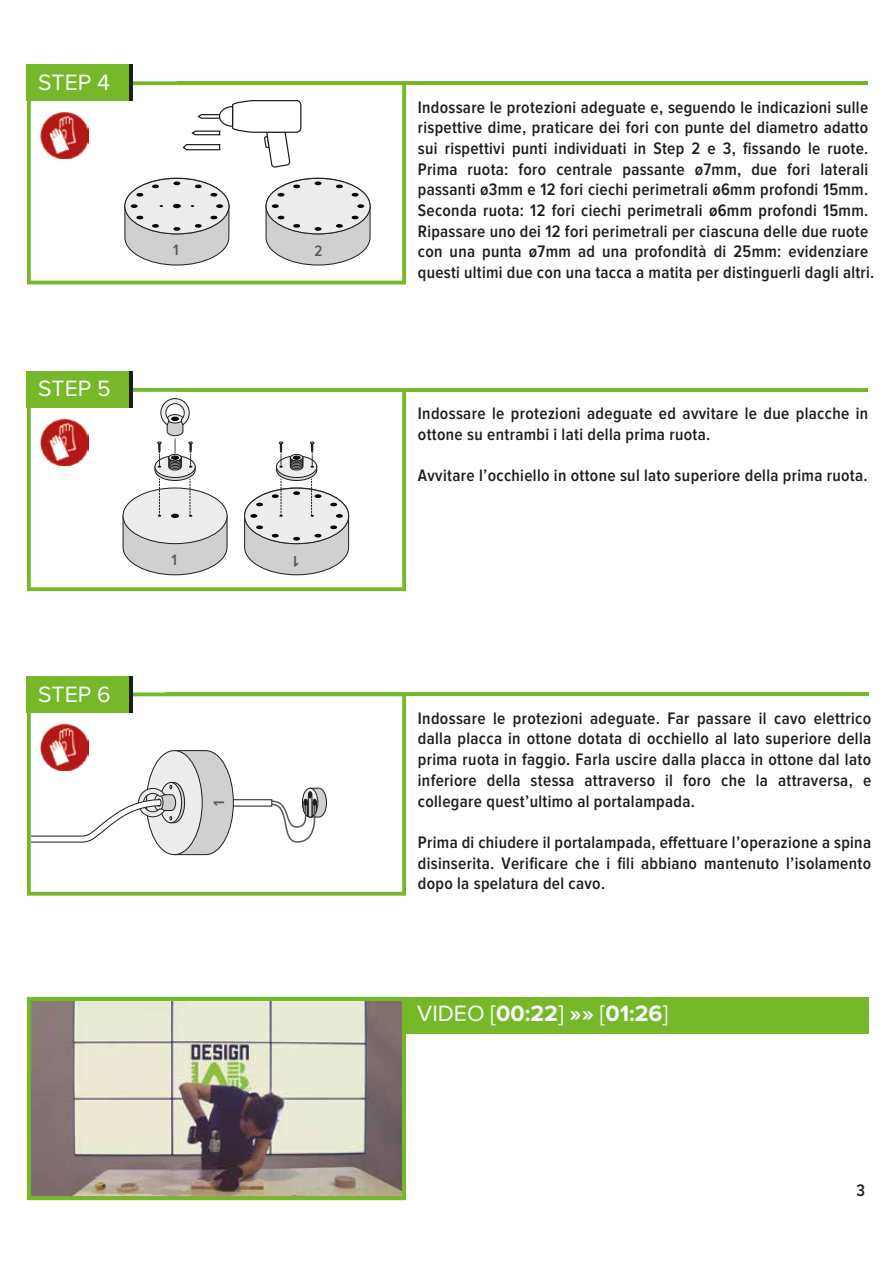
<style>
.page{position:relative;width:893px;height:1263px;background:#fff}
.page>*{position:absolute;margin:0;border:0;box-sizing:border-box;transform-origin:0 0}
.t1{font:22.95px "Proxima Nova";color:#fff}
.t2{font:700 22.95px "Proxima Nova";color:#fff}
.t3{font:600 17.25px/20.7px "Proxima Nova Cond";letter-spacing:.015em;color:#1d1d1b}
.t4{font:600 15.6px "Proxima Nova Cond";color:#575756}
.s1{font-weight:700}
.s2{font-weight:400}
</style>
<div class="page">
<svg style="left:27px;top:81px;width:379px;height:203px"></svg>
<hr style="left:177px;top:82px;width:691px;height:3px;background:#76b82a">
<hr style="left:177px;top:388px;width:691px;height:3px;background:#76b82a">
<svg style="left:27px;top:997px;width:379px;height:203px;background:#aeac99"></svg>
<div style="left:406px;top:997px;width:462px;height:36px;background:#76b82a"></div>
<svg style="left:27px;top:388px;width:379px;height:203px"></svg>
<hr style="left:129px;top:372px;width:3px;height:36px;background:#1d1d1b">
<div style="left:27px;top:372px;width:102px;height:36px;background:#76b82a"></div>
<div style="left:266px;top:178px;width:104px;height:56px;background:#ededed;border-radius:50%"></div>
<svg style="left:336px;top:184px;width:7px;height:4px"></svg>
<svg style="left:351px;top:193px;width:8px;height:4px"></svg>
<svg style="left:266px;top:204px;width:105px;height:61px"></svg>
<svg style="left:277px;top:193px;width:8px;height:4px"></svg>
<svg style="left:293px;top:184px;width:8px;height:4px"></svg>
<svg style="left:315px;top:181px;width:7px;height:4px"></svg>
<div style="left:27px;top:64px;width:102px;height:37px;background:#76b82a"></div>
<hr style="left:129px;top:64px;width:3px;height:37px;background:#1d1d1b">
<img style="left:41px;top:111px;width:47px;height:48px">
<img style="left:41px;top:418px;width:47px;height:47px">
<svg style="left:182px;top:99px;width:120px;height:70px"></svg>
<div style="left:125px;top:178px;width:104px;height:56px;background:#ededed;border-radius:50%"></div>
<svg style="left:194px;top:184px;width:8px;height:4px"></svg>
<svg style="left:210px;top:193px;width:8px;height:4px"></svg>
<svg style="left:136px;top:193px;width:8px;height:4px"></svg>
<svg style="left:152px;top:184px;width:7px;height:4px"></svg>
<svg style="left:173px;top:181px;width:7px;height:4px"></svg>
<svg style="left:244px;top:442px;width:105px;height:133px"></svg>
<svg style="left:123px;top:398px;width:105px;height:177px"></svg>
<svg style="left:124px;top:204px;width:105px;height:61px"></svg>
<svg style="left:27px;top:692px;width:379px;height:204px"></svg>
<div style="left:27px;top:676px;width:102px;height:36px;background:#76b82a"></div>
<hr style="left:129px;top:676px;width:3px;height:36px;background:#1d1d1b">
<hr style="left:166px;top:692px;width:702px;height:4px;background:#76b82a">
<svg style="left:31px;top:750px;width:203px;height:105px"></svg>
<svg style="left:270px;top:788px;width:57px;height:55px"></svg>
<img style="left:41px;top:723px;width:47px;height:47px">
<h1 class="t1" style="left:38px;top:72px;width:73px">STEP 4</h1>
<h1 class="t1" style="left:38px;top:378px;width:74px">STEP 5</h1>
<p class="t4" style="left:173px;top:243px;width:7px">1</p>
<h1 class="t1" style="left:38px;top:684px;width:74px">STEP 6</h1>
<p class="t4" style="left:172px;top:553px;width:7px">1</p>
<p class="t4" style="left:212px;top:806px;width:7px;rotate:-90deg">1</p>
<p class="t4" style="left:315px;top:243px;width:9px">2</p>
<p class="t4" style="left:299px;top:568px;width:7px;rotate:-180deg">1</p>
<p class="t3" style="left:418px;top:97px;width:458px">Indossare le protezioni adeguate e, seguendo le indicazioni sulle rispettive dime, praticare dei fori con punte del diametro adatto sui rispettivi punti individuati in Step 2 e 3, fissando le ruote.<br>Prima ruota: foro centrale passante ø7mm, due fori laterali passanti ø3mm e 12 fori ciechi perimetrali ø6mm profondi 15mm.<br>Seconda ruota: 12 fori ciechi perimetrali ø6mm profondi 15mm.<br>Ripassare uno dei 12 fori perimetrali per ciascuna delle due ruote con una punta ø7mm ad una profondità di 25mm: evidenziare questi ultimi due con una tacca a matita per distinguerli dagli altri.</p>
<p class="t3" style="left:418px;top:404px;width:452px">Indossare le protezioni adeguate ed avvitare le due placche in ottone su entrambi i lati della prima ruota.</p>
<p class="t3" style="left:418px;top:466px;width:451px">Avvitare l’occhiello in ottone sul lato superiore della prima ruota.</p>
<p class="t3" style="left:418px;top:708px;width:455px;text-align:justify">Indossare le protezioni adeguate. Far passare il cavo elettrico dalla placca in ottone dotata di occhiello al lato superiore della prima ruota in faggio. Farla uscire dalla placca in ottone dal lato inferiore della stessa attraverso il foro che la attraversa, e collegare quest’ultimo al portalampada.</p>
<p class="t3" style="left:418px;top:833px;width:455px;text-align:justify">Prima di chiudere il portalampada, effettuare l’operazione a spina disinserita. Verificare che i fili abbiano mantenuto l’isolamento dopo la spelatura del cavo.</p>
<h1 class="t1" style="left:417px;top:1003px;width:143px">VIDEO [<span class="s1">00:00</span></h1>
<h1 class="t2" style="left:530px;top:1003px;width:134px">22<span class="s2">]</span> »» <span class="s2">[</span>01:26</h1>
<h1 class="t2" style="left:621px;top:1003px;width:54px">0:23<span class="s2">]]</span></h1>
<p class="t3" style="left:857px;top:1181px;width:10px">3</p>
</div>
